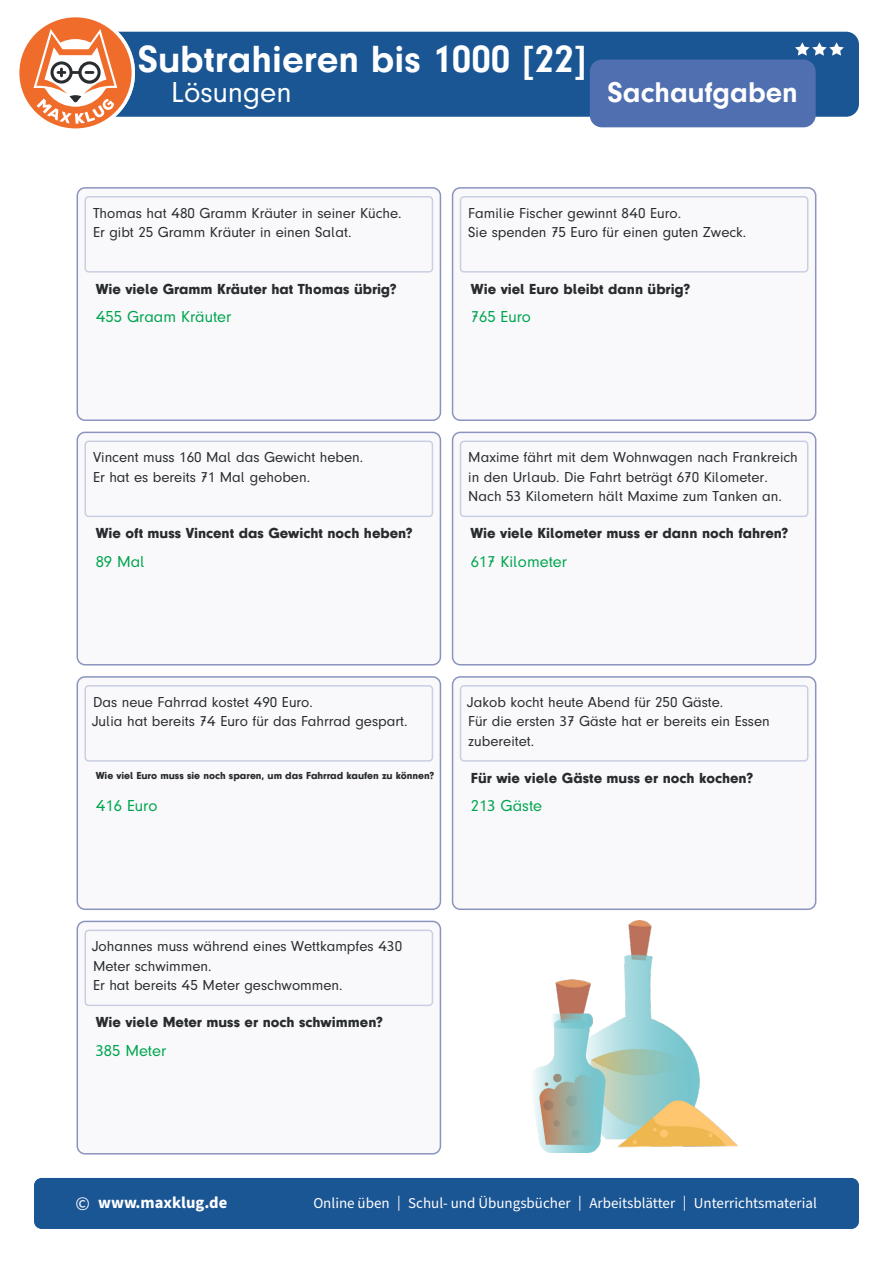
<style>
.page{position:relative;width:893px;height:1263px;background:#fff}
.page>*{position:absolute;margin:0;border:0;box-sizing:border-box;transform-origin:0 0}
.t1{font:700 39px "Mk Druckschrift N";color:#fff}
.t2{font:30px "Mk Druckschrift N";color:#fff}
.t3{font:700 29.4px "Mk Druckschrift N";color:#fff}
.t4{font:16.5px "Mk Druckschrift N";color:#00a54f}
.t5{font:700 16.5px "Source Sans Pro";color:#fff}
.t6{font:15px/19.5px "Mk Druckschrift N";color:#292c2f}
.t7{font:15px "Mk Druckschrift N bl";color:#292c2f}
.t8{font:15px "Source Sans Pro";color:#fff}
.t9{font:10.5px "Mk Druckschrift N bl";color:#292c2f}
.s1{font-weight:400;font-size:19.5px}
</style>
<div class="page">
<div style="left:34px;top:1178px;width:825px;height:51px;background:#1a5594;border-radius:8px"></div>
<div style="left:135px;top:32px;width:724px;height:85px;background:#1a5594"></div>
<svg style="left:19px;top:17px;width:116px;height:112px"></svg>
<svg style="left:795px;top:42px;width:49px;height:14px"></svg>
<div style="left:453px;top:188px;width:363px;height:232px;background:#f9f9fb;border-radius:8px"></div>
<div style="left:452px;top:187px;width:364px;height:234px;border:2px solid #8b94be;border-radius:8px"></div>
<div style="left:453px;top:677px;width:363px;height:232px;background:#f9f9fb;border-radius:8px"></div>
<div style="left:452px;top:676px;width:364px;height:234px;border:2px solid #8b94be;border-radius:8px"></div>
<div style="left:453px;top:432px;width:363px;height:233px;background:#f9f9fb;border-radius:8px"></div>
<div style="left:452px;top:432px;width:364px;height:233px;border:2px solid #8b94be;border-radius:8px"></div>
<div style="left:77px;top:921px;width:363px;height:233px;background:#f9f9fb;border-radius:8px"></div>
<div style="left:77px;top:921px;width:364px;height:233px;border:2px solid #8b94be;border-radius:8px"></div>
<div style="left:77px;top:677px;width:363px;height:232px;background:#f9f9fb;border-radius:8px"></div>
<div style="left:77px;top:676px;width:364px;height:234px;border:2px solid #8b94be;border-radius:8px"></div>
<div style="left:77px;top:432px;width:363px;height:233px;background:#f9f9fb;border-radius:8px"></div>
<div style="left:77px;top:432px;width:364px;height:233px;border:2px solid #8b94be;border-radius:8px"></div>
<div style="left:77px;top:188px;width:363px;height:232px;background:#f9f9fb;border-radius:8px"></div>
<div style="left:77px;top:187px;width:364px;height:234px;border:2px solid #8b94be;border-radius:8px"></div>
<div style="left:85px;top:196px;width:348px;height:77px;border:2px solid #cacee2;border-radius:4px"></div>
<div style="left:85px;top:441px;width:348px;height:76px;border:2px solid #cacee2;border-radius:4px"></div>
<div style="left:85px;top:685px;width:348px;height:77px;border:2px solid #cacee2;border-radius:4px"></div>
<div style="left:85px;top:929px;width:348px;height:77px;border:2px solid #cacee2;border-radius:4px"></div>
<div style="left:460px;top:196px;width:348px;height:77px;border:2px solid #cacee2;border-radius:4px"></div>
<div style="left:460px;top:441px;width:348px;height:76px;border:2px solid #cacee2;border-radius:4px"></div>
<div style="left:460px;top:685px;width:348px;height:77px;border:2px solid #cacee2;border-radius:4px"></div>
<div style="left:590px;top:60px;width:226px;height:67px;background:#506fb0;border-radius:12px"></div>
<img style="left:533px;top:921px;width:205px;height:231px">
<p class="t1" style="left:138px;top:37px;width:450px">Subtrahieren bis 1000 [22]</p>
<h2 class="t2" style="left:171px;top:76px;width:122px">Lösungen</h2>
<h3 class="t3" style="left:608px;top:75px;width:192px">Sachaufgaben</h3>
<p class="t6" style="left:93px;top:203px;width:310px">Thomas hat 480 Gramm Kräuter in seiner Küche.</p>
<p class="t6" style="left:93px;top:223px;width:260px">Er gibt 25 Gramm Kräuter in einen Salat.</p>
<p class="t7" style="left:96px;top:280px;width:303px">Wie viele Gramm Kräuter hat Thomas übrig?</p>
<p class="t6" style="left:468px;top:203px;width:214px">Familie Fischer gewinnt 840 Euro.</p>
<p class="t6" style="left:468px;top:223px;width:280px">Sie spenden 75 Euro für einen guten Zweck.</p>
<p class="t7" style="left:471px;top:280px;width:221px">Wie viel Euro bleibt dann übrig?</p>
<p class="t4" style="left:96px;top:308px;width:137px">455 Graam Kräuter</p>
<p class="t4" style="left:471px;top:308px;width:62px">765 Euro</p>
<p class="t6" style="left:93px;top:448px;width:272px">Vincent muss 160 Mal das Gewicht heben.</p>
<p class="t6" style="left:93px;top:467px;width:219px">Er hat es bereits 71 Mal gehoben.</p>
<p class="t6" style="left:468px;top:448px;width:331px">Maxime fährt mit dem Wohnwagen nach Frankreich in den Urlaub. Die Fahrt beträgt 670 Kilometer.</p>
<p class="t6" style="left:468px;top:487px;width:315px">Nach 53 Kilometern hält Maxime zum Tanken an.</p>
<p class="t7" style="left:96px;top:525px;width:319px">Wie oft muss Vincent das Gewicht noch heben?</p>
<p class="t7" style="left:470px;top:524px;width:320px">Wie viele Kilometer muss er dann noch fahren?</p>
<p class="t4" style="left:96px;top:552px;width:51px">89 Mal</p>
<p class="t4" style="left:471px;top:552px;width:98px">617 Kilometer</p>
<p class="t6" style="left:93px;top:692px;width:221px">Das neue Fahrrad kostet 490 Euro.</p>
<p class="t6" style="left:93px;top:712px;width:316px">Julia hat bereits 74 Euro für das Fahrrad gespart.</p>
<p class="t9" style="left:96px;top:770px;width:340px">Wie viel Euro muss sie noch sparen, um das Fahrrad kaufen zu können?</p>
<p class="t6" style="left:468px;top:692px;width:257px">Jakob kocht heute Abend für 250 Gäste.</p>
<p class="t6" style="left:468px;top:712px;width:303px">Für die ersten 37 Gäste hat er bereits ein Essen zubereitet.</p>
<p class="t7" style="left:471px;top:769px;width:284px">Für wie viele Gäste muss er noch kochen?</p>
<p class="t4" style="left:96px;top:797px;width:63px">416 Euro</p>
<p class="t4" style="left:471px;top:797px;width:73px">213 Gäste</p>
<p class="t6" style="left:93px;top:937px;width:311px">Johannes muss während eines Wettkampfes 430<br>Meter schwimmen.</p>
<p class="t6" style="left:93px;top:976px;width:251px">Er hat bereits 45 Meter geschwommen.</p>
<p class="t7" style="left:96px;top:1013px;width:289px">Wie viele Meter muss er noch schwimmen?</p>
<p class="t4" style="left:96px;top:1041px;width:72px">385 Meter</p>
<p class="t5" style="left:75px;top:1191px;width:153px"><span class="s1">©</span> www.maxklug.de</p>
<p class="t8" style="left:313px;top:1193px;width:505px">Online üben | Schul- und Übungsbücher | Arbeitsblätter | Unterrichtsmaterial</p>
</div>
